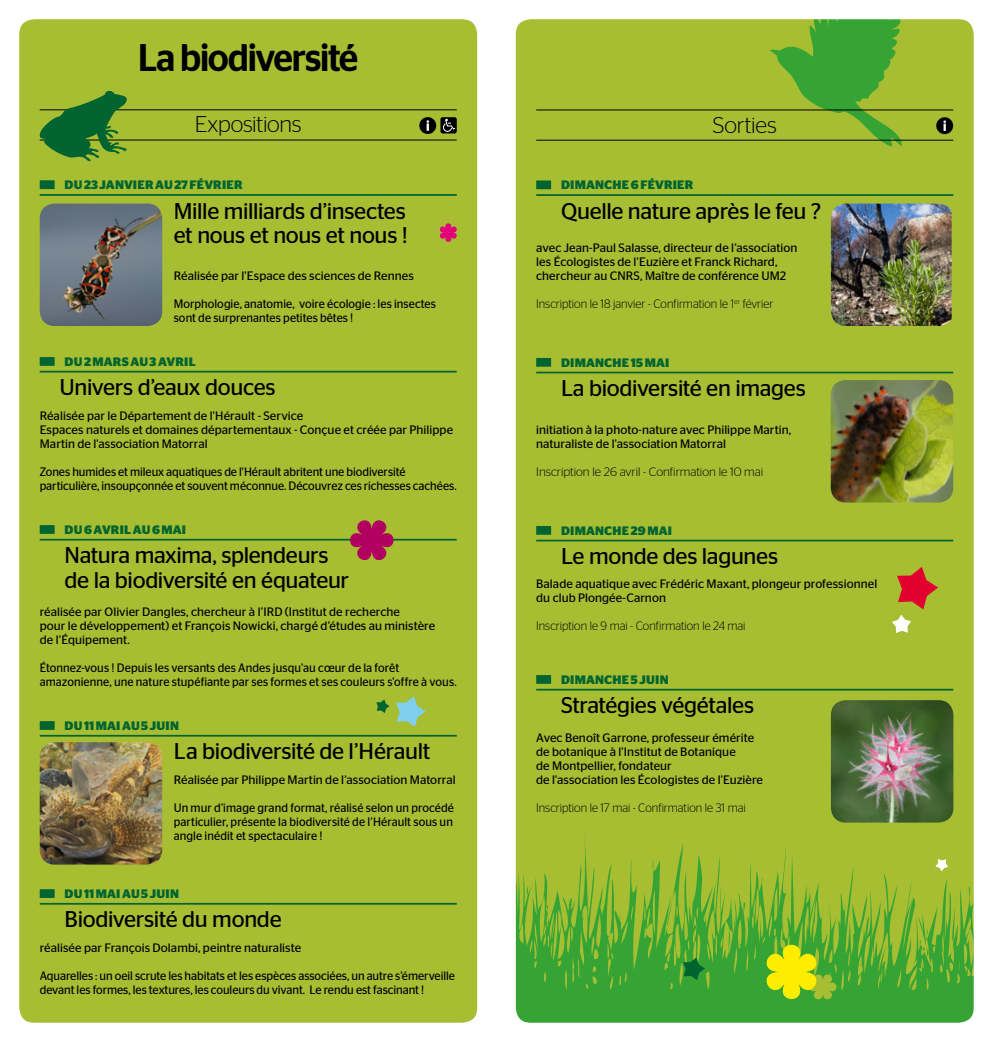
<style>
.page{position:relative;width:993px;height:1042px;background:#fff}
.page>*{position:absolute;margin:0;border:0;box-sizing:border-box;transform-origin:0 0}
.t1{font:500 38.5px "Stag Sans";letter-spacing:-.035em;color:#000;scale:.93 1}
.t2{font:22.75px/24.5px "Stag Sans";letter-spacing:-.015em;color:#000}
.t3{font:300 22.75px "Stag Sans";letter-spacing:-.01em;color:#000}
.t4{font:12.25px/14px "Stag Sans";letter-spacing:.005em;color:#000}
.t5{font:12.25px/14px "Stag Sans";letter-spacing:.005em;color:#000;scale:.95 1}
.t6{font:700 12.25px "Stag Sans";letter-spacing:.02em;color:#006431}
.t7{font:300 12.25px "Stag Sans";color:#000;scale:.95 1}
.t8{font:300 12.25px "Stag Sans";color:#000}
</style>
<div class="page">
<div style="left:15px;top:19px;width:964px;height:1009px;background:#a7be33"></div>
<svg style="left:516px;top:764px;width:456px;height:258px"></svg>
<svg style="left:769px;top:20px;width:133px;height:126px"></svg>
<hr style="left:40px;top:109px;width:416px;height:1px;background:#000">
<hr style="left:40px;top:140px;width:416px;height:1px;background:#000">
<div style="left:40px;top:180px;width:15px;height:9px;background:#006431"></div>
<hr style="left:40px;top:194px;width:416px;height:2px;background:#006431">
<div style="left:40px;top:357px;width:15px;height:9px;background:#006431"></div>
<hr style="left:40px;top:371px;width:416px;height:1px;background:#006431">
<div style="left:40px;top:525px;width:15px;height:9px;background:#006431"></div>
<hr style="left:40px;top:539px;width:416px;height:1px;background:#006431">
<div style="left:40px;top:721px;width:15px;height:9px;background:#006431"></div>
<hr style="left:40px;top:735px;width:416px;height:1px;background:#006431">
<div style="left:40px;top:889px;width:15px;height:9px;background:#006431"></div>
<hr style="left:40px;top:903px;width:416px;height:1px;background:#006431">
<div style="left:440px;top:117px;width:16px;height:16px;background:#000;border-radius:2px"></div>
<svg style="left:443px;top:119px;width:13px;height:13px"></svg>
<svg style="left:419px;top:117px;width:17px;height:17px"></svg>
<hr style="left:536px;top:110px;width:416px;height:1px;background:#000">
<hr style="left:536px;top:140px;width:416px;height:1px;background:#000">
<div style="left:536px;top:180px;width:15px;height:9px;background:#006431"></div>
<hr style="left:536px;top:194px;width:416px;height:2px;background:#006431">
<div style="left:536px;top:358px;width:15px;height:9px;background:#006431"></div>
<hr style="left:536px;top:372px;width:416px;height:1px;background:#006431">
<div style="left:536px;top:526px;width:15px;height:9px;background:#006431"></div>
<hr style="left:536px;top:540px;width:416px;height:1px;background:#006431">
<div style="left:536px;top:675px;width:15px;height:9px;background:#006431"></div>
<hr style="left:536px;top:689px;width:416px;height:1px;background:#006431">
<svg style="left:936px;top:117px;width:17px;height:17px"></svg>
<svg style="left:682px;top:957px;width:22px;height:23px"></svg>
<svg style="left:376px;top:699px;width:13px;height:14px"></svg>
<svg style="left:396px;top:696px;width:30px;height:31px"></svg>
<svg style="left:892px;top:567px;width:45px;height:66px"></svg>
<svg style="left:935px;top:859px;width:12px;height:12px"></svg>
<img style="left:40px;top:204px;width:122px;height:122px">
<img style="left:830px;top:204px;width:121px;height:122px">
<img style="left:830px;top:700px;width:123px;height:122px">
<svg style="left:439px;top:223px;width:18px;height:19px"></svg>
<svg style="left:39px;top:90px;width:88px;height:71px"></svg>
<img style="left:40px;top:742px;width:122px;height:122px">
<img style="left:830px;top:380px;width:122px;height:122px">
<svg style="left:753px;top:939px;width:86px;height:67px;background:#86bf23"></svg>
<svg style="left:345px;top:520px;width:53px;height:41px"></svg>
<div style="left:496px;top:0;width:496px;height:1042px;border:19px solid #fff;border-radius:25px"></div>
<div style="left:0;top:0;width:496px;height:1042px;border:19px solid #fff;border-radius:25px"></div>
<div style="left:483px;top:0;width:25px;height:1042px;background:#fff"></div>
<h1 class="t1" style="left:138px;top:35px;width:238px">La biodiversité</h1>
<h2 class="t3" style="left:195px;top:112px;width:108px">Expositions</h2>
<p class="t6" style="left:64px;top:178px;width:44px">DU 23 JANVIER</p>
<p class="t6" style="left:155px;top:178px;width:43px">AU 27 FÉVRIER</p>
<h2 class="t2" style="left:174px;top:198px;width:235px">Mille milliards d’insectes et nous et nous et nous !</h2>
<p class="t4" style="left:174px;top:269px;width:241px">Réalisée par l'Espace des sciences de Rennes</p>
<p class="t5" style="left:174px;top:297px;width:277px">Morphologie, anatomie, voire écologie : les insectes sont de surprenantes petites bêtes !</p>
<p class="t6" style="left:64px;top:354px;width:38px">DU 2 MARS</p>
<p class="t6" style="left:130px;top:354px;width:37px">AU 3 AVRIL</p>
<h2 class="t2" style="left:60px;top:375px;width:217px">Univers d’eaux douces</h2>
<p class="t4" style="left:40px;top:409px;width:415px">Réalisée par le Département de l'Hérault - Service<br>Espaces naturels et domaines départementaux - Conçue et créée par Philippe<br>Martin de l'association Matorral</p>
<p class="t5" style="left:40px;top:465px;width:440px">Zones humides et mileux aquatiques de l'Hérault abritent une biodiversité particulière, insoupçonnée et souvent méconnue. Découvrez ces richesses cachées.</p>
<p class="t6" style="left:64px;top:522px;width:38px">DU 6 AVRIL</p>
<p class="t6" style="left:133px;top:522px;width:38px">AU 6 MAI</p>
<h2 class="t2" style="left:64px;top:543px;width:286px">Natura maxima, splendeurs de la biodiversité en équateur</h2>
<p class="t4" style="left:40px;top:605px;width:397px">réalisée par Olivier Dangles, chercheur à l’IRD (Institut de recherche<br>pour le développement) et François Nowicki, chargé d’études au ministère de l’Équipement.</p>
<p class="t5" style="left:40px;top:661px;width:440px">Étonnez-vous ! Depuis les versants des Andes jusqu’au cœur de la forêt amazonienne, une nature stupéfiante par ses formes et ses couleurs s'offre à vous.</p>
<p class="t6" style="left:64px;top:718px;width:41px">DU 11 MAI</p>
<p class="t6" style="left:122px;top:718px;width:36px">AU 5 JUIN</p>
<h2 class="t2" style="left:174px;top:739px;width:258px">la biodiversité de l’h érault</h2>
<p class="t4" style="left:174px;top:773px;width:283px">Réalisée par Philippe Martin de l’association Matorral</p>
<p class="t5" style="left:174px;top:801px;width:296px;text-align:justify">Un mur d’image grand format, réalisé selon un procédé particulier, présente la biodiversité de l’Hérault sous un angle inédit et spectaculaire !</p>
<p class="t6" style="left:64px;top:886px;width:41px">DU 11 MAI</p>
<p class="t6" style="left:122px;top:886px;width:36px">AU 5 JUIN</p>
<h2 class="t2" style="left:64px;top:907px;width:218px">Biodiversité du monde</h2>
<p class="t4" style="left:40px;top:941px;width:263px">réalisée par François Dolambi, peintre naturaliste</p>
<p class="t5" style="left:40px;top:969px;width:438px">Aquarelles : un oeil scrute les habitats et les espèces associées, un autre s’émerveille devant les formes, les textures, les couleurs du vivant. Le rendu est fascinant !</p>
<h2 class="t3" style="left:712px;top:112px;width:65px">Sorties</h2>
<p class="t6" style="left:561px;top:178px;width:19px">DIMANCHE</p>
<p class="t6" style="left:630px;top:178px;width:18px">6 FÉVRIER</p>
<h2 class="t2" style="left:561px;top:198px;width:261px">Quelle nature après le feu ?</h2>
<p class="t4" style="left:536px;top:241px;width:262px">avec Jean-Paul Salasse, directeur de l’association les Écologistes de l’Euzière et Franck Richard, chercheur au CNRS, Maître de conférence UM2</p>
<p class="t7" style="left:536px;top:297px;width:251px">Inscription le 18 janvier - Confirmation le 1<sup>er</sup> février</p>
<p class="t6" style="left:561px;top:355px;width:19px">DIMANCHE</p>
<p class="t6" style="left:630px;top:355px;width:23px">15 MAI</p>
<h2 class="t2" style="left:561px;top:376px;width:246px">La biodiversité en images</h2>
<p class="t4" style="left:536px;top:423px;width:256px">initiation à la photo-nature avec Philippe Martin, naturaliste de l'association Matorral</p>
<p class="t8" style="left:536px;top:465px;width:228px">Inscription le 26 avril - Confirmation le 10 mai</p>
<p class="t6" style="left:561px;top:523px;width:19px">DIMANCHE</p>
<p class="t6" style="left:630px;top:523px;width:26px">29 MAI</p>
<h2 class="t2" style="left:561px;top:544px;width:218px">Le monde des lagunes</h2>
<p class="t4" style="left:536px;top:577px;width:342px">Balade aquatique avec Frédéric Maxant, plongeur professionnel du club Plongée-Carnon</p>
<p class="t7" style="left:536px;top:619px;width:222px">Inscription le 9 mai - Confirmation le 24 mai</p>
<p class="t6" style="left:561px;top:672px;width:19px">DIMANCHE</p>
<p class="t6" style="left:630px;top:672px;width:17px">5 JUIN</p>
<h2 class="t2" style="left:561px;top:693px;width:195px">Stratégies végétales</h2>
<p class="t4" style="left:536px;top:731px;width:228px">Avec Benoît Garrone, professeur émérite de botanique à l'Institut de Botanique<br>de Montpellier, fondateur<br>de l'association les Écologistes de l'Euzière</p>
<p class="t7" style="left:536px;top:801px;width:222px">Inscription le 17 mai - Confirmation le 31 mai</p>
</div>
